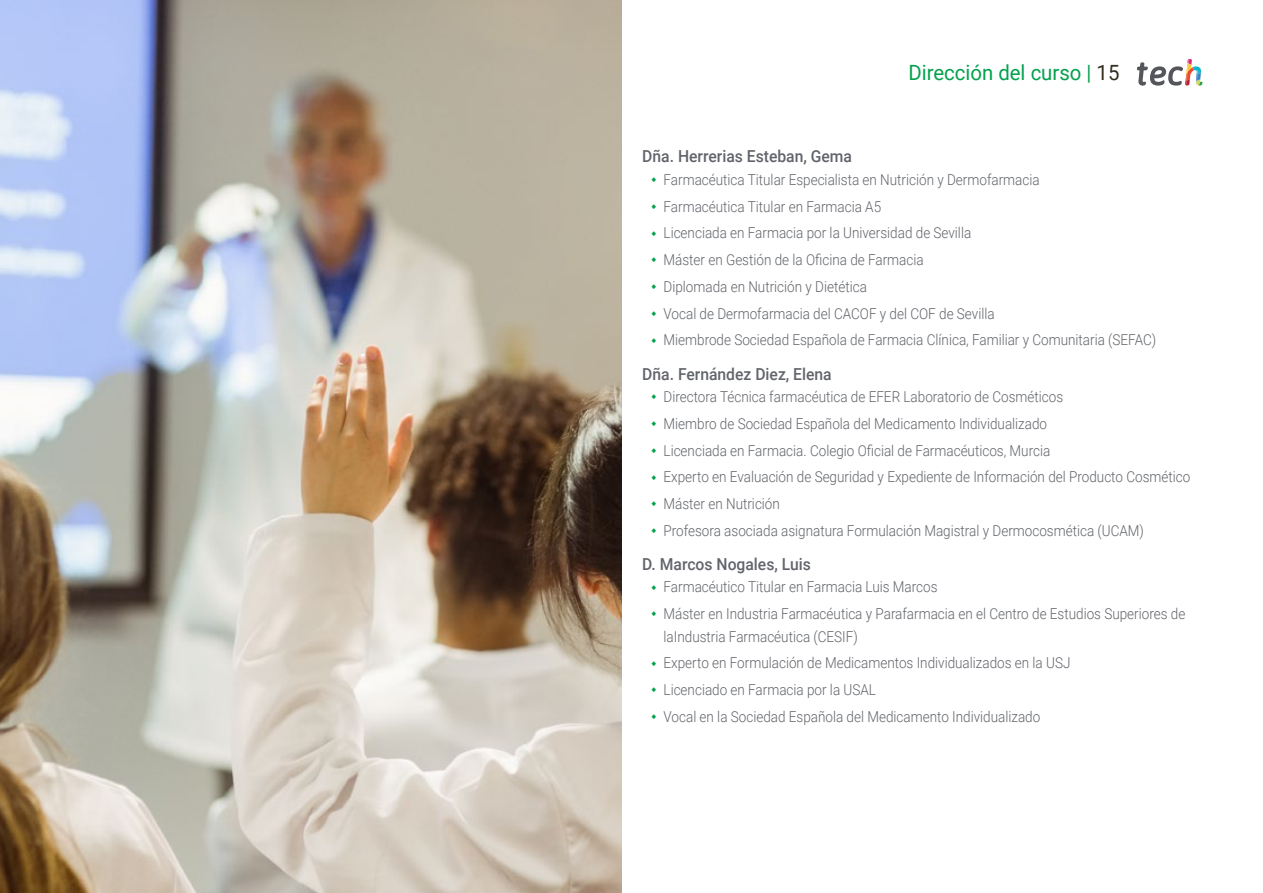
<style>
.page{position:relative;width:1263px;height:893px;background:#fff}
.page>*{position:absolute;margin:0;border:0;box-sizing:border-box;transform-origin:0 0}
.t1{font:21px "Roboto";color:#04a14d}
.t2{font:500 16.5px "Roboto";color:#61646a;scale:.95 1}
.t3{font:300 15px/26.7px "Roboto";color:#61646a;scale:.9 1}
.s1{color:#312e20}
</style>
<div class="page">
<svg style="left:1137px;top:59px;width:65px;height:27px"></svg>
<img style="left:0;top:0;width:621px;height:893px">
<h1 class="t1" style="left:908px;top:57px;width:213px">Dirección del curso | <span class="s1">15</span></h1>
<p class="t2" style="left:642px;top:145px;width:222px">Dña. Herrerias Esteban, Gema</p>
<p class="t3" style="left:663px;top:166px;width:549px">Farmacéutica Titular Especialista en Nutrición y Dermofarmacia<br>Farmacéutica Titular en Farmacia A5<br>Licenciada en Farmacia por la Universidad de Sevilla<br>Máster en Gestión de la Oficina de Farmacia<br>Diplomada en Nutrición y Dietética<br>Vocal de Dermofarmacia del CACOF y del COF de Sevilla<br>Miembrode Sociedad Española de Farmacia Clínica, Familiar y Comunitaria (SEFAC)</p>
<p class="t2" style="left:642px;top:362px;width:201px">Dña. Fernández Diez, Elena</p>
<p class="t3" style="left:663px;top:383px;width:587px">Directora Técnica farmacéutica de EFER Laboratorio de Cosméticos<br>Miembro de Sociedad Española del Medicamento Individualizado<br>Licenciada en Farmacia. Colegio Oficial de Farmacéuticos, Murcia<br>Experto en Evaluación de Seguridad y Expediente de Información del Producto Cosmético Máster en Nutrición<br>Profesora asociada asignatura Formulación Magistral y Dermocosmética (UCAM)</p>
<p class="t2" style="left:642px;top:553px;width:179px">D. Marcos Nogales, Luis</p>
<p class="t3" style="left:663px;top:573px;width:581px">Farmacéutico Titular en Farmacia Luis Marcos<br>Máster en Industria Farmacéutica y Parafarmacia en el Centro de Estudios Superiores de</p>
<p class="t3" style="left:663px;top:622px;width:454px">laIndustria Farmacéutica (CESIF)<br>Experto en Formulación de Medicamentos Individualizados en la USJ Licenciado en Farmacia por la USAL<br>Vocal en la Sociedad Española del Medicamento Individualizado</p>
</div>
